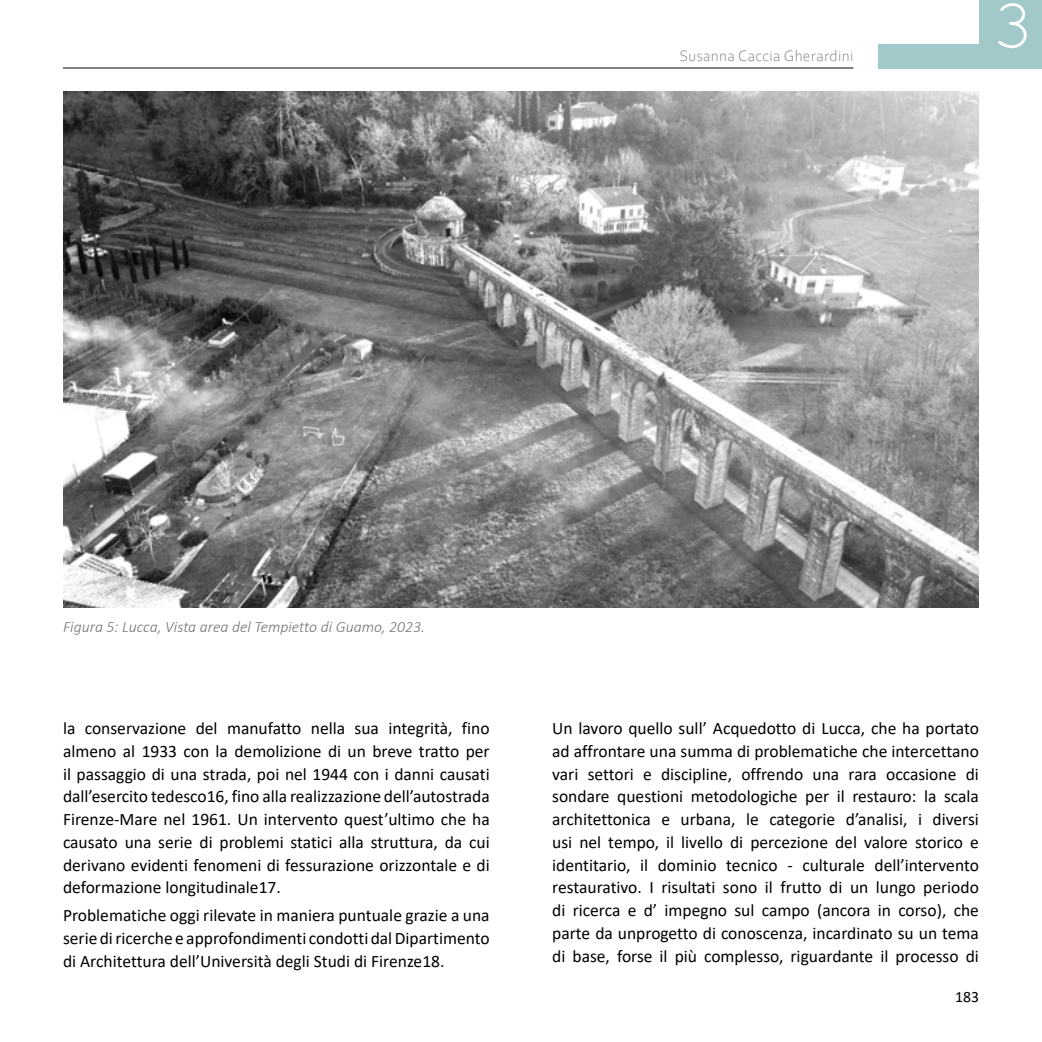
<style>
.page{position:relative;width:1042px;height:1042px;background:#fff}
.page>*{position:absolute;margin:0;border:0;box-sizing:border-box;transform-origin:0 0}
.t1{font:70px "Courier New";color:#fff}
.t2{font:17.5px/22.8px "Calibri";color:#000;text-align:justify}
.Pie_fotos{font:italic 300 15.75px "Calibri";color:#767171}
.Encabezado_izq{font:300 15.75px "Corbel";letter-spacing:.02em;color:#767171}
.t3{font:15.75px "Calibri";color:#000}
</style>
<div class="page">
<hr style="left:63px;top:67px;width:790px;height:2px;background:#767171">
<div style="left:878px;top:44px;width:164px;height:25px;background:#a1c9c9"></div>
<div style="left:979px;top:0;width:63px;height:69px;background:#a1c9c9"></div>
<img style="left:63px;top:92px;width:916px;height:515px">
<p class="Encabezado_izq" style="left:680px;top:46px;width:175px">Susanna Caccia Gherardini</p>
<h1 class="t1" style="left:991px;top:-18px;width:43px">3</h1>
<p class="Pie_fotos" style="left:63px;top:617px;width:363px">Figura 5: Lucca, Vista area del Tempietto di Guamo, 2023.</p>
<p class="t2" style="left:63px;top:716px;width:428px">la conservazione del manufatto nella sua integrità, fino almeno al 1933 con la demolizione di un breve tratto per il passaggio di una strada, poi nel 1944 con i danni causati dall’esercito tedesco16, fino alla realizzazione dell’autostrada Firenze-Mare nel 1961. Un intervento quest’ultimo che ha causato una serie di problemi statici alla struttura, da cui derivano evidenti fenomeni di fessurazione orizzontale e di deformazione longitudinale17.</p>
<p class="t2" style="left:63px;top:904px;width:428px">Problematiche oggi rilevate in maniera puntuale grazie a una serie di ricerche e approfondimenti condotti dal Dipartimento di Architettura dell’Università degli Studi di Firenze18.</p>
<p class="t2" style="left:552px;top:716px;width:428px">Un lavoro quello sull’ Acquedotto di Lucca, che ha portato ad affrontare una summa di problematiche che intercettano vari settori e discipline, offrendo una rara occasione di sondare questioni metodologiche per il restauro: la scala architettonica e urbana, le categorie d’analisi, i diversi usi nel tempo, il livello di percezione del valore storico e identitario, il dominio tecnico - culturale dell’intervento restaurativo. I risultati sono il frutto di un lungo periodo di ricerca e d’ impegno sul campo (ancora in corso), che parte da unprogetto di conoscenza, incardinato su un tema di base, forse il più complesso, riguardante il processo di</p>
<p class="t3" style="left:955px;top:985px;width:25px">183</p>
</div>
